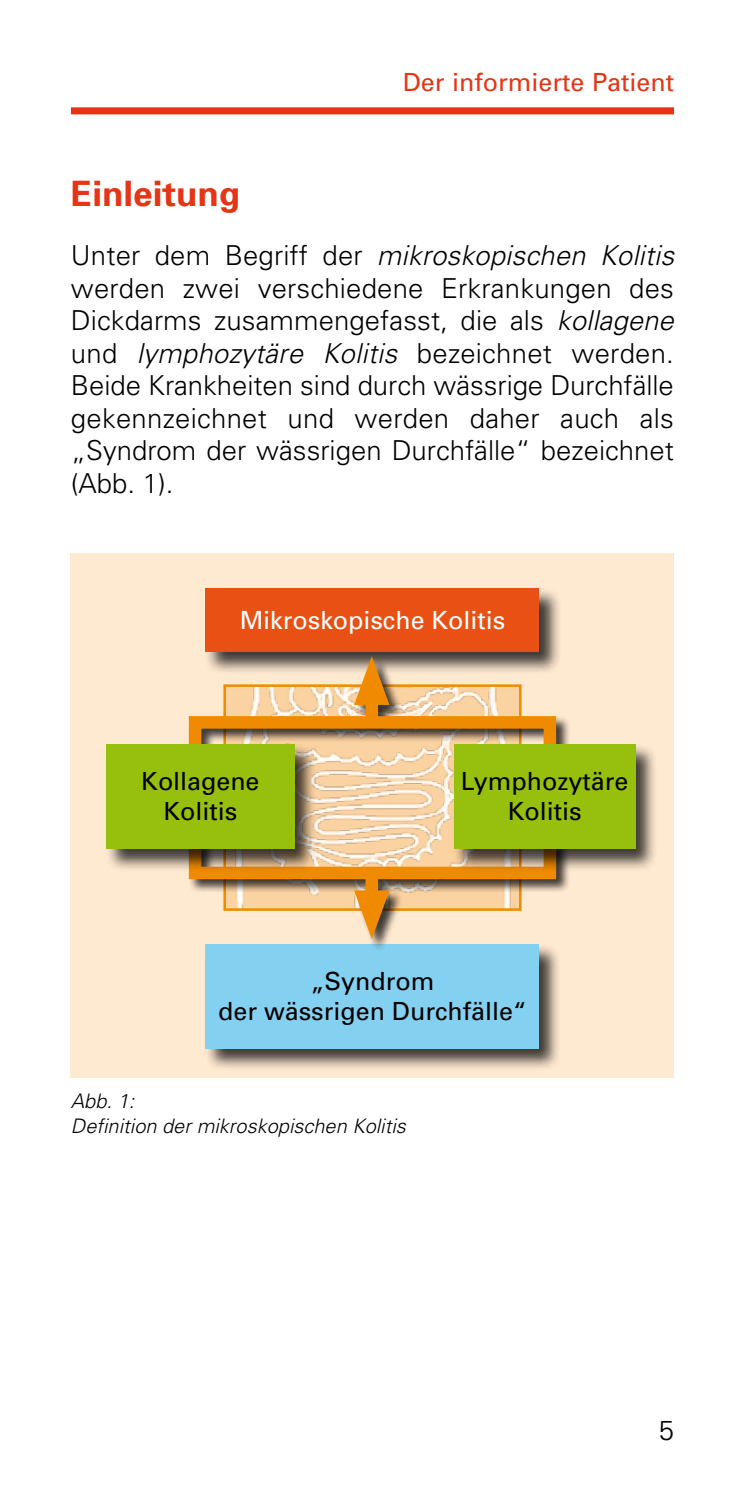
<style>
.page{position:relative;width:745px;height:1489px;background:#fff}
.page>*{position:absolute;margin:0;border:0;box-sizing:border-box;transform-origin:0 0}
.t1{font:700 35px "Univers";color:#e53517}
.t2{font:300 27.5px/32.5px "Univers";color:#000;text-align:justify}
.t3{font:25px/30px "Univers";color:#000;text-align:center}
.t4{font:25px "Univers";color:#e53517}
.t5{font:25px "Univers";color:#fff}
.t6{font:italic 300 20px/25px "Univers";color:#000}
.s1{font-style:italic}
</style>
<div class="page">
<div style="left:71px;top:107px;width:602px;height:7px;background:#e53517"></div>
<div style="left:71px;top:553px;width:602px;height:524px;background:#fee9d1"></div>
<img style="left:226px;top:687px;width:292px;height:220px">
<div style="left:223px;top:684px;width:298px;height:226px;border:2px solid #f08a00"></div>
<div style="left:204px;top:587px;width:357px;height:88px;background:#000;opacity:.75"></div>
<div style="left:206px;top:588px;width:333px;height:64px;background:#e85113"></div>
<div style="left:204px;top:942px;width:357px;height:129px;background:#000;opacity:.75"></div>
<div style="left:206px;top:944px;width:333px;height:104px;background:#84d0f0"></div>
<div style="left:353px;top:655px;width:49px;height:76px;background:#000;opacity:.75"></div>
<div style="left:365px;top:684px;width:13px;height:34px;background:#f08a00"></div>
<svg style="left:354px;top:656px;width:35px;height:49px"></svg>
<div style="left:188px;top:715px;width:382px;height:55px;background:#000;opacity:.75"></div>
<div style="left:189px;top:716px;width:366px;height:45px;border:12px solid #f08a00"></div>
<div style="left:188px;top:839px;width:382px;height:54px;background:#000;opacity:.75"></div>
<div style="left:189px;top:834px;width:366px;height:45px;border:12px solid #f08a00"></div>
<div style="left:353px;top:878px;width:49px;height:74px;background:#000;opacity:.75"></div>
<div style="left:365px;top:878px;width:13px;height:32px;background:#f08a00"></div>
<svg style="left:354px;top:890px;width:35px;height:49px"></svg>
<div style="left:452px;top:742px;width:205px;height:129px;background:#000;opacity:.75"></div>
<div style="left:454px;top:744px;width:180px;height:105px;background:#97bf0d"></div>
<div style="left:105px;top:742px;width:212px;height:129px;background:#000;opacity:.75"></div>
<div style="left:106px;top:744px;width:188px;height:105px;background:#97bf0d"></div>
<p class="t4" style="left:402px;top:67px;width:272px">Der informierte Patient</p>
<p class="t1" style="left:71px;top:171px;width:171px">Einleitung</p>
<p class="t2" style="left:71px;top:238px;width:604px">Unter dem Begriff der <span class="s1">mikroskopischen Kolitis </span>werden zwei verschiedene Erkrankungen des Dickdarms zusammengefasst, die als <span class="s1">kollagene </span>und <span class="s1">lymphozytäre Kolitis</span> bezeichnet werden.<br>Beide Krankheiten sind durch wässrige Durchfälle gekennzeichnet und werden daher auch als „Syndrom der wässrigen Durchfälle“ bezeichnet (Abb. 1).</p>
<p class="t5" style="left:239px;top:604px;width:267px">Mikroskopische Kolitis</p>
<p class="t3" style="left:141px;top:765px;width:120px">Kollagene<br>Kolitis</p>
<p class="t3" style="left:460px;top:765px;width:169px">Lymphozytäre<br>Kolitis</p>
<p class="t3" style="left:218px;top:965px;width:310px">„Syndrom<br>der wässrigen Durchfälle“</p>
<p class="t6" style="left:71px;top:1087px;width:336px">Abb. 1:<br>Definition der mikroskopischen Kolitis</p>
<p class="t2" style="left:658px;top:1413px;width:17px">5</p>
</div>
